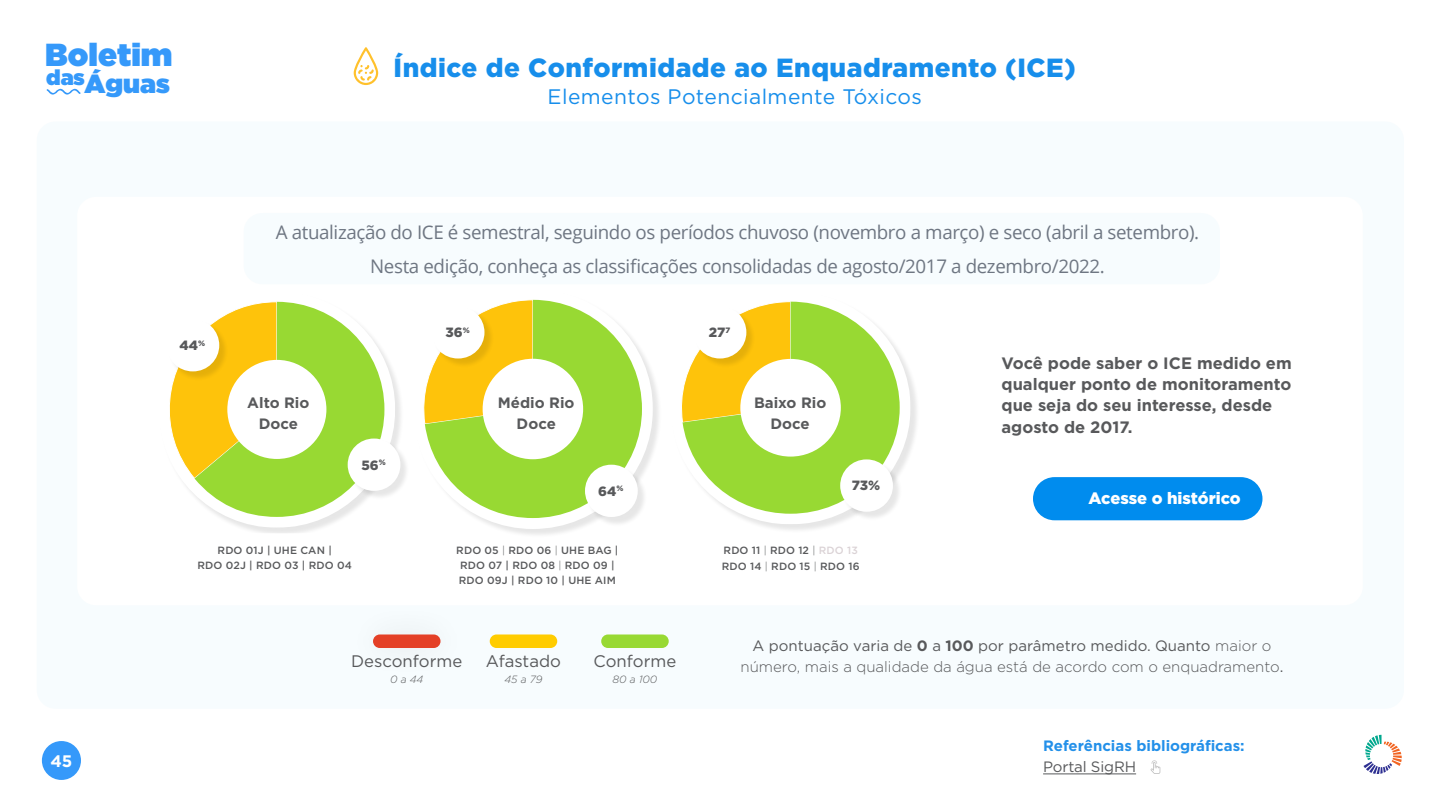
<style>
.page{position:relative;width:1440px;height:810px;background:#fff}
.page>*{position:absolute;margin:0;border:0;box-sizing:border-box;transform-origin:0 0}
.t1{font:900 31.88px "Gotham";color:#3599fa}
.t2{font:900 26.25px "Gotham";letter-spacing:.02em;color:#178eeb}
.t3{font:900 26.25px "Gotham";color:#3599fa}
.t4{font:900 21.45px "Gotham";color:#3599fa}
.t5{font:21px "Gotham";letter-spacing:.02em;color:#178eeb}
.t6{font:18.75px/34.4px "Open Sans";letter-spacing:-.02em;color:#6e7682;text-align:center}
.t7{font:16.73px "Gotham";color:#58595b}
.t8{font:700 16.65px "Gotham";color:#fff}
.t9{font:700 16.5px/21.3px "Gotham";color:#58595b}
.t10{font:900 16.5px "Gotham";color:#fff}
.t11{font:15px "Gotham";color:#58595b}
.t12{font:300 15px "Gotham";color:#58595b}
.t13{font:700 15px/21.3px "Gotham";color:#58595b;text-align:center}
.t14{font:700 15px "Gotham";color:#2390e9}
.t15{font:900 13.42px "Gotham";color:#58595b}
.t16{font:500 10.5px/15.3px "Gotham";letter-spacing:.01em;color:#58595b}
.t17{font:italic 300 10.5px "Gotham";color:#58595b}
.s1{font-weight:300}
.s2{color:#dbd3d6}
.s3{font-weight:700}
.s4{font-weight:400}
</style>
<div class="page">
<div style="left:42px;top:741px;width:39px;height:39px;background:#3599fa;border-radius:19px"></div>
<div style="left:37px;top:122px;width:1367px;height:587px;background:#f7fcfe;border-radius:19px"></div>
<div style="left:77px;top:197px;width:1286px;height:408px;background:#fff;border-radius:19px"></div>
<div style="left:490px;top:634px;width:67px;height:14px;background:#fc0;border-radius:7px"></div>
<div style="left:345px;top:604px;width:125px;height:76px;background:#f6fbfd"></div>
<div style="left:373px;top:634px;width:68px;height:14px;background:#e44027;border-radius:7px"></div>
<div style="left:601px;top:634px;width:68px;height:14px;background:#98d933;border-radius:7px"></div>
<hr style="left:1043px;top:774px;width:93px;height:1px;background:#58595b">
<svg style="left:1150px;top:760px;width:10px;height:14px"></svg>
<div style="left:414px;top:290px;width:248px;height:249px;background:#000;opacity:.1"></div>
<svg style="left:414px;top:290px;width:239px;height:239px"></svg>
<svg style="left:416px;top:299px;width:117px;height:126px"></svg>
<svg style="left:425px;top:300px;width:217px;height:218px;fill:#98d933"></svg>
<div style="left:483px;top:359px;width:100px;height:100px;background:#fff;border-radius:50%"></div>
<div style="left:586px;top:466px;width:61px;height:61px;background:#000;opacity:.1"></div>
<div style="left:585px;top:465px;width:53px;height:52px;background:#fff;border-radius:26px"></div>
<div style="left:433px;top:308px;width:61px;height:60px;background:#000;opacity:.1"></div>
<div style="left:432px;top:306px;width:52px;height:53px;background:#fff;border-radius:26px"></div>
<div style="left:159px;top:292px;width:246px;height:241px;background:#000;opacity:.1"></div>
<svg style="left:159px;top:292px;width:236px;height:236px"></svg>
<svg style="left:159px;top:301px;width:225px;height:216px"></svg>
<div style="left:227px;top:360px;width:99px;height:99px;background:#fff;border-radius:50%"></div>
<div style="left:349px;top:440px;width:61px;height:61px;background:#000;opacity:.1"></div>
<div style="left:348px;top:439px;width:52px;height:52px;background:#fff;border-radius:26px"></div>
<div style="left:168px;top:320px;width:61px;height:61px;background:#000;opacity:.1"></div>
<div style="left:167px;top:319px;width:52px;height:52px;background:#fff;border-radius:26px"></div>
<div style="left:672px;top:292px;width:248px;height:241px;background:#000;opacity:.1"></div>
<svg style="left:672px;top:292px;width:239px;height:232px"></svg>
<svg style="left:674px;top:301px;width:226px;height:213px"></svg>
<div style="left:740px;top:359px;width:101px;height:98px;background:#fff;border-radius:50%"></div>
<div style="left:695px;top:308px;width:61px;height:60px;background:#000;opacity:.1"></div>
<div style="left:694px;top:306px;width:52px;height:53px;background:#fff;border-radius:26px"></div>
<div style="left:842px;top:461px;width:61px;height:60px;background:#000;opacity:.1"></div>
<div style="left:840px;top:459px;width:53px;height:53px;background:#fff;border-radius:26px"></div>
<svg style="left:354px;top:47px;width:24px;height:38px"></svg>
<div style="left:244px;top:213px;width:976px;height:71px;background:#f7fcfe;border-radius:19px"></div>
<div style="left:1033px;top:477px;width:229px;height:43px;background:#008cee;border-radius:22px"></div>
<svg style="left:47px;top:89px;width:34px;height:6px"></svg>
<svg style="left:1364px;top:735px;width:38px;height:39px"></svg>
<h1 class="t1" style="left:45px;top:32px;width:129px">Boletim</h1>
<h2 class="t3" style="left:85px;top:65px;width:87px">Águas</h2>
<p class="t4" style="left:46px;top:62px;width:40px">das</p>
<h2 class="t2" style="left:394px;top:53px;width:684px">Índice de Conformidade ao Enquadramento (ICE)</h2>
<p class="t5" style="left:548px;top:83px;width:376px">Elementos Potencialmente Tóxicos</p>
<p class="t8" style="left:50px;top:750px;width:23px">45</p>
<p class="t6" style="left:276px;top:214px;width:925px">A atualização do ICE é semestral, seguindo os períodos chuvoso (novembro a março) e seco (abril a setembro).<br>Nesta edição, conheça as classificações consolidadas de agosto/2017 a dezembro/2022.</p>
<p class="t15" style="left:180px;top:338px;width:27px">44<sup>%</sup></p>
<p class="t13" style="left:247px;top:392px;width:64px">Alto Rio<br>Doce</p>
<p class="t15" style="left:361px;top:457px;width:26px">56<sup>%</sup></p>
<p class="t16" style="left:198px;top:542px;width:156px;text-align:center">RDO 01J | UHE CAN |<br>RDO 02J | RDO 03 | RDO 04</p>
<p class="t15" style="left:445px;top:325px;width:26px">36<sup>%</sup></p>
<p class="t13" style="left:498px;top:392px;width:78px">Médio Rio<br>Doce</p>
<p class="t15" style="left:598px;top:483px;width:27px">64<sup>%</sup></p>
<p class="t15" style="left:709px;top:325px;width:23px">27<sup>7</sup></p>
<p class="t13" style="left:754px;top:392px;width:74px">Baixo Rio<br>Doce</p>
<p class="t15" style="left:852px;top:478px;width:30px">73%</p>
<p class="t16" style="left:456px;top:542px;width:164px">RDO 05 <span class="s1">|</span> RDO 06 <span class="s1">|</span> UHE BAG |<br>RDO 07 | RDO 08 <span class="s1">|</span> RDO 09 |<br>RDO 09J | RDO 10 | UHE AIM</p>
<p class="t16" style="left:722px;top:541px;width:139px;line-height:16.8px">RDO 11 <span class="s1">|</span> RDO 12 <span class="s1">|</span> <span class="s2">RDO 13<br></span>RDO 14 <span class="s1">|</span> RDO 15 <span class="s1">|</span> RDO 16</p>
<p class="t9" style="left:1002px;top:352px;width:292px">Você pode saber o ICE medido em qualquer ponto de monitoramento que seja do seu interesse, desde agosto de 2017.</p>
<p class="t10" style="left:1088px;top:489px;width:154px">Acesse o histórico</p>
<p class="t7" style="left:351px;top:650px;width:113px">Desconforme</p>
<p class="t7" style="left:594px;top:650px;width:84px">Conforme</p>
<p class="t17" style="left:613px;top:673px;width:46px">80 a 100</p>
<p class="t7" style="left:486px;top:650px;width:76px">Afastado</p>
<p class="t17" style="left:390px;top:673px;width:35px">0 a 44</p>
<p class="t17" style="left:504px;top:673px;width:40px">45 a 79</p>
<p class="t11" style="left:753px;top:636px;width:520px">A pontuação varia de <span class="s3">0</span> a <span class="s3">100</span> por parâmetro medido. Quanto <span class="s1">maior o</span></p>
<p class="t12" style="left:741px;top:659px;width:545px">número, mais a qualidade da água está de acordo com o enquadramento<span class="s4">.</span></p>
<p class="t14" style="left:1043px;top:735px;width:203px">Referências bibliográficas:</p>
<p class="t11" style="left:1043px;top:757px;width:94px">Portal SigRH</p>
</div>
